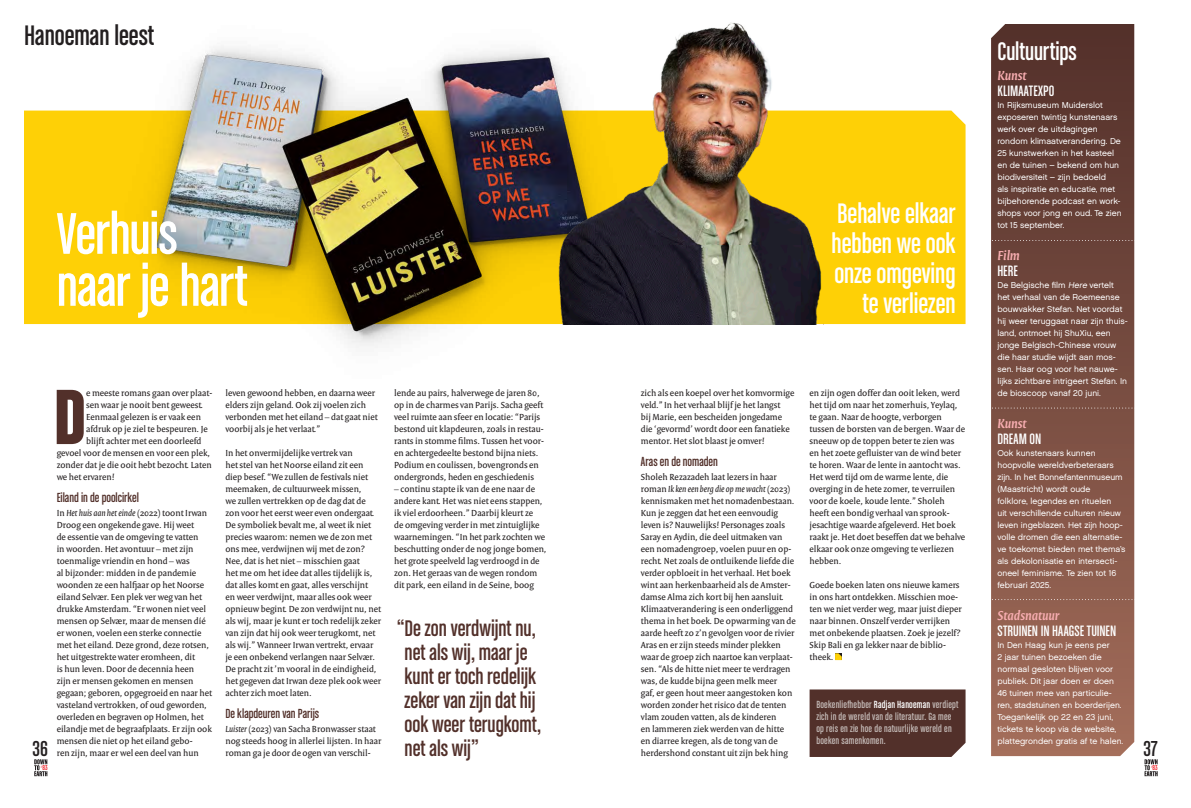
<style>
.page{position:relative;width:1191px;height:808px;background:#fff}
.page>*{position:absolute;margin:0;border:0;box-sizing:border-box;transform-origin:0 0}
.t1{font:83.1px "Chalet Comprime Hong Kong Sixty";color:#52302a}
.t2{font:62.4px/52px "Chalet Comprime Cologne Sixty";letter-spacing:-.015em;color:#fff}
.t3{font:30px/30px "Chalet Comprime Cologne Sixty";color:#fff;text-align:right}
.t4{font:30px "Chalet Comprime Cologne Sixty";color:#231f20}
.t5{font:27px "Chalet Comprime Cologne Sixty";color:#fff}
.t6{font:24px/24px "Chalet Comprime Cologne Sixty";color:#52302a}
.t7{font:23px "Chalet Comprime Cologne Eighty";color:#231f20}
.t8{font:16px "Chalet Comprime Cologne Sixty";letter-spacing:.005em;color:#fff}
.t9{font:14px "Chalet Comprime Cologne Sixty";letter-spacing:-.005em;color:#52302a}
.t10{font:italic 600 14px "Versa Pro";color:#f8aeb1}
.t11{font:11px/12px "Chalet Comprime Cologne Sixty";letter-spacing:.02em;color:#c2b8b5}
.t12{font:9.5px/12px "Versa Pro";color:#231f20}
.t13{font:8.5px/12px "Chalet London Nineteen Sixty";color:#fff}
.t14{font:7.7px "Chalet Comprime Cologne Seventy";color:#ee1d23}
.s1{font-style:italic}
.s2{color:#fff}
</style>
<div class="page">
<div style="left:24px;top:111px;width:941px;height:213px;background:#fed006"></div>
<img style="left:75px;top:46px;width:558px;height:302px">
<svg style="left:991px;top:24px;width:143px;height:732px;background:#7b4f43"></svg>
<img style="left:555px;top:22px;width:268px;height:302px">
<svg style="left:1144px;top:759px;width:13px;height:17px"></svg>
<svg style="left:34px;top:759px;width:13px;height:17px"></svg>
<div style="left:809px;top:689px;width:156px;height:68px;background:#52302a"></div>
<svg style="left:835px;top:653px;width:7px;height:7px"></svg>
<svg style="left:991px;top:407px;width:144px;height:1px"></svg>
<svg style="left:991px;top:240px;width:144px;height:1px"></svg>
<svg style="left:991px;top:599px;width:144px;height:1px"></svg>
<h3 class="t4" style="left:24px;top:19px;width:132px">Hanoeman leest</h3>
<h3 class="t5" style="left:997px;top:36px;width:81px">Cultuurtips</h3>
<h3 class="t10" style="left:997px;top:67px;width:30px">Kunst</h3>
<h3 class="t8" style="left:997px;top:82px;width:58px">KLIMAATEXPO</h3>
<p class="t13" style="left:997px;top:99px;width:126px">In Rijksmuseum Muiderslot exposeren twintig kunstenaars werk over de uitdagingen rondom klimaatverandering. De<br>25 kunstwerken in het kasteel en de tuinen – bekend om hun biodiversiteit – zijn bedoeld<br>als inspiratie en educatie, met bijbehorende podcast en work&shy;shops voor jong en oud. Te zien tot 15 september.</p>
<h3 class="t10" style="left:997px;top:247px;width:24px">Film</h3>
<h3 class="t8" style="left:997px;top:262px;width:22px">HERE</h3>
<p class="t13" style="left:997px;top:279px;width:132px">De Belgische film <span class="s1">Here</span> vertelt het verhaal van de Roemeense bouwvakker Stefan. Net voordat hij weer teruggaat naar zijn thuis&shy;land, ontmoet hij ShuXiu, een jonge Belgisch-Chinese vrouw die haar studie wijdt aan mos&shy;sen. Haar oog voor het nauwe&shy;lijks zichtbare intrigeert Stefan. In de bioscoop vanaf 20 juni.</p>
<h3 class="t10" style="left:997px;top:415px;width:30px">Kunst</h3>
<h3 class="t8" style="left:997px;top:430px;width:45px">DREAM ON</h3>
<p class="t13" style="left:997px;top:447px;width:130px">Ook kunstenaars kunnen hoopvolle wereldverbeteraars zijn. In het Bonnefantenmuseum (Maastricht) wordt oude<br>folklore, legendes en rituelen<br>uit verschillende culturen nieuw leven ingeblazen. Het zijn hoop&shy;volle dromen die een alternatie&shy;ve toekomst bieden met thema’s als dekolonisatie en intersecti&shy;oneel feminisme. Te zien tot 16 februari 2025.</p>
<h3 class="t10" style="left:997px;top:607px;width:63px">Stadsnatuur</h3>
<h3 class="t8" style="left:997px;top:622px;width:120px">STRUINEN IN HAAGSE TUINEN</h3>
<p class="t13" style="left:997px;top:639px;width:127px">In Den Haag kun je eens per<br>2 jaar tuinen bezoeken die normaal gesloten blijven voor publiek. Dit jaar doen er doen<br>46 tuinen mee van particulie&shy;ren, stadstuinen en boerderijen.<br>Toegankelijk op 22 en 23 juni, tickets te koop via de website, plattegronden gratis af te halen.</p>
<h3 class="t3" style="left:831px;top:198px;width:125px">Behalve elkaar hebben we ook onze omgeving te verliezen</h3>
<h2 class="t2" style="left:57px;top:207px;width:192px">Verhuis naar je hart</h2>
<p class="t12" style="left:641px;top:387px;width:155px">zich als een koepel over het komvormige veld.” In het verhaal blijf je het langst<br>bij Marie, een bescheiden jongedame die ‘gevormd’ wordt door een fanatieke mentor. Het slot blaast je omver!</p>
<h3 class="t9" style="left:641px;top:454px;width:78px">Aras en de nomaden</h3>
<p class="t12" style="left:641px;top:471px;width:156px">Sholeh Rezazadeh laat lezers in haar roman <span class="s1">Ik ken een berg die op me wacht</span> (2023) kennismaken met het nomadenbestaan.<br>Kun je zeggen dat het een eenvoudig leven is? Nauwelijks! Personages zoals Saray en Aydin, die deel uitmaken van een nomadengroep, voelen puur en op&shy;recht. Net zoals de ontluikende liefde die verder opbloeit in het verhaal. Het boek wint aan herkenbaarheid als de Amster&shy;damse Alma zich kort bij hen aansluit.<br>Klimaatverandering is een onderliggend thema in het boek. De opwarming van de aarde heeft zo z’n gevolgen voor de rivier Aras en er zijn steeds minder plekken waar de groep zich naartoe kan verplaat&shy;sen. “Als de hitte niet meer te verdragen was, de kudde bijna geen melk meer<br>gaf, er geen hout meer aangestoken kon worden zonder het risico dat de tenten vlam zouden vatten, als de kinderen<br>en lammeren ziek werden van de hitte en diarree kregen, als de tong van de herdershond constant uit zijn bek hing</p>
<p class="t12" style="left:394px;top:387px;width:151px">lende au pairs, halverwege de jaren 80, op in de charmes van Parijs. Sacha geeft veel ruimte aan sfeer en locatie: “Parijs bestond uit klapdeuren, zoals in restau&shy;rants in stomme films. Tussen het voor&shy;en achtergedeelte bestond bijna niets.<br>Podium en coulissen, bovengronds en ondergronds, heden en geschiedenis</p>
<p class="t12" style="left:394px;top:483px;width:154px">– continu stapte ik van de ene naar de andere kant. Het was niet eens stappen, ik viel erdoorheen.” Daarbij kleurt ze<br>de omgeving verder in met zintuiglijke waarnemingen. “In het park zochten we beschutting onder de nog jonge bomen, het grote speelveld lag verdroogd in de zon. Het geraas van de wegen rondom dit park, een eiland in de Seine, boog</p>
<h1 class="t1" style="left:54px;top:368px;width:34px">D</h1>
<p class="t12" style="left:86px;top:387px;width:128px">e meeste romans gaan over plaat-</p>
<p class="t12" style="left:225px;top:387px;width:154px">leven gewoond hebben, en daarna weer elders zijn geland. Ook zij voelen zich verbonden met het eiland – dat gaat niet voorbij als je het verlaat.”</p>
<p class="t12" style="left:225px;top:447px;width:157px">In het onvermijdelijke vertrek van<br>het stel van het Noorse eiland zit een diep besef. “We zullen de festivals niet meemaken, de cultuurweek missen,<br>we zullen vertrekken op de dag dat de zon voor het eerst weer even ondergaat.<br>De symboliek bevalt me, al weet ik niet precies waarom: nemen we de zon met ons mee, verdwijnen wij met de zon?<br>Nee, dat is het niet – misschien gaat<br>het me om het idee dat alles tijdelijk is, dat alles komt en gaat, alles verschijnt<br>en weer verdwijnt, maar alles ook weer opnieuw begint. De zon verdwijnt nu, net als wij, maar je kunt er toch redelijk zeker van zijn dat hij ook weer terugkomt, net als wij.” Wanneer Irwan vertrekt, ervaar je een onbekend verlangen naar Selvær.<br>De pracht zit ’m vooral in de eindigheid, het gegeven dat Irwan deze plek ook weer achter zich moet laten.</p>
<h3 class="t9" style="left:225px;top:706px;width:95px">De klapdeuren van Parijs</h3>
<p class="t12" style="left:225px;top:723px;width:157px"><span class="s1">Luister</span> (2023) van Sacha Bronwasser staat nog steeds hoog in allerlei lijsten. In haar roman ga je door de ogen van verschil-</p>
<p class="t12" style="left:809px;top:387px;width:157px">en zijn ogen doffer dan ooit leken, werd het tijd om naar het zomerhuis, Yeylaq, te gaan. Naar de hoogte, verborgen tussen de borsten van de bergen. Waar de sneeuw op de toppen beter te zien was en het zoete gefluister van de wind beter te horen. Waar de lente in aantocht was.<br>Het werd tijd om de warme lente, die overging in de hete zomer, te verruilen voor de koele, koude lente.” Sholeh heeft een bondig verhaal van sprook&shy;jesachtige waarde afgeleverd. Het boek raakt je. Het doet beseffen dat we behalve elkaar ook onze omgeving te verliezen hebben.</p>
<p class="t12" style="left:809px;top:579px;width:154px">Goede boeken laten ons nieuwe kamers in ons hart ontdekken. Misschien moe&shy;ten we niet verder weg, maar juist dieper naar binnen. Onszelf verder verrijken met onbekende plaatsen. Zoek je jezelf?<br>Skip Bali en ga lekker naar de biblio&shy;theek.</p>
<p class="t12" style="left:86px;top:399px;width:119px">sen waar je nooit bent geweest.</p>
<p class="t12" style="left:86px;top:411px;width:116px">Eenmaal gelezen is er vaak een</p>
<p class="t12" style="left:86px;top:423px;width:123px">afdruk op je ziel te bespeuren. Je</p>
<p class="t12" style="left:86px;top:435px;width:117px">blijft achter met een doorleefd</p>
<p class="t12" style="left:57px;top:447px;width:155px">gevoel voor de mensen en voor een plek,</p>
<p class="t12" style="left:57px;top:459px;width:156px">zonder dat je die ooit hebt bezocht. Laten</p>
<p class="t12" style="left:57px;top:471px;width:59px">we het ervaren!</p>
<h3 class="t9" style="left:57px;top:490px;width:84px">Eiland in de poolcirkel</h3>
<p class="t12" style="left:57px;top:507px;width:157px">In <span class="s1">Het huis aan het einde</span> (2022) toont Irwan Droog een ongekende gave. Hij weet<br>de essentie van de omgeving te vatten<br>in woorden. Het avontuur – met zijn toenmalige vriendin en hond – was<br>al bijzonder: midden in de pandemie woonden ze een halfjaar op het Noorse eiland Selvær. Een plek ver weg van het drukke Amsterdam. “Er wonen niet veel mensen op Selvær, maar de mensen díé er wonen, voelen een sterke connectie met het eiland. Deze grond, deze rotsen, het uitgestrekte water eromheen, dit<br>is hun leven. Door de decennia heen<br>zijn er mensen gekomen en mensen gegaan; geboren, opgegroeid en naar het vasteland vertrokken, of oud geworden, overleden en begraven op Holmen, het eilandje met de begraafplaats. Er zijn ook mensen die niet op het eiland gebo-<br>ren zijn, maar er wel een deel van hun</p>
<h3 class="t6" style="left:404px;top:616px;width:138px;text-indent:-8px">“De zon verdwijnt nu, net als wij, maar je kunt er toch redelijk zeker van zijn dat hij ook weer terugkomt, net als wij”</h3>
<p class="t11" style="left:816px;top:698px;width:144px">Boekenliefhebber <span class="s2">Radjan Hanoeman</span> verdiept zich in de wereld van de literatuur. Ga mee op reis en zie hoe de natuurlijke wereld en boeken samenkomen.</p>
<h3 class="t7" style="left:33px;top:736px;width:17px">36</h3>
<h3 class="t7" style="left:1143px;top:736px;width:16px">37</h3>
<p class="t14" style="left:1151px;top:763px;width:8px"><sup>#</sup>83</p>
<p class="t14" style="left:41px;top:763px;width:8px"><sup>#</sup>83</p>
</div>
